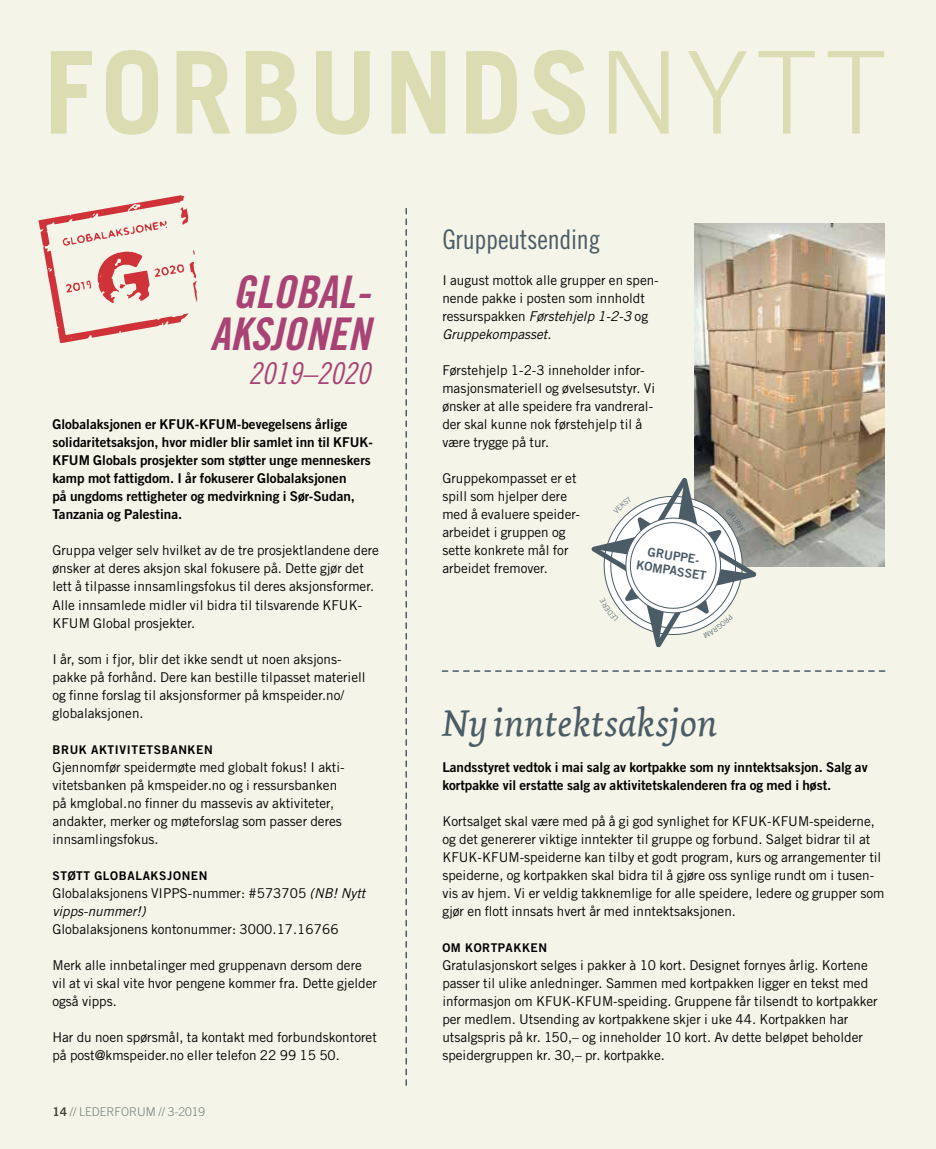
<style>
.page{position:relative;width:936px;height:1149px;background:#fff}
.page>*{position:absolute;margin:0;border:0;box-sizing:border-box;transform-origin:0 0}
.t1{font:700 114.15px "Trade Gothic LT Std";letter-spacing:.05em;color:#dcdcb3}
.t2{font:45px/42px "Trade Gothic LT Std Bd Cn 20 Obl";color:#a94375;text-align:center}
.t3{font:italic 39px "Dolly";color:#4b5c66}
.t4{font:30px "Trade Gothic LT Std Cn 18 Obl";color:#a94375}
.t5{font:27px "Trade Gothic LT Std Cn 18";letter-spacing:-.01em;color:#4b5c66}
.t6{font:13.5px/18px "Trade Gothic LT Std";color:#000}
.t7{font:13.5px/18px "Trade Gothic LT Std Bd 2";color:#000}
.t8{font:12.3px/14.9px "Trade Gothic LT Std Bd 2";color:#4b5c67;text-align:center}
.t9{font:12px "Trade Gothic LT Std Bd 2";letter-spacing:.05em;color:#000}
.t10{font:300 12px "Trade Gothic LT Std";color:#4b5c66}
.s1{font-weight:300}
.s2{font-style:italic}
.s3{font-family:"Trade Gothic LT Std Bd 2";font-weight:400;color:#000}
</style>
<div class="page">
<div style="left:0;top:0;width:935px;height:1148px;background:#f4f4e8"></div>
<svg style="left:442px;top:670px;width:442px;height:1px"></svg>
<svg style="left:405px;top:208px;width:2px;height:876px"></svg>
<svg style="left:38px;top:195px;width:159px;height:148px"></svg>
<img style="left:694px;top:224px;width:190px;height:342px">
<svg style="left:591px;top:477px;width:165px;height:170px"></svg>
<h1 class="t1" style="left:44px;top:23px;width:845px">FORBUNDS<span class="s1">NYTT</span></h1>
<h2 class="t2" style="left:210px;top:271px;width:163px">GLOBAL-<br>AKSJONEN</h2>
<h3 class="t4" style="left:248px;top:355px;width:123px">2019–2020</h3>
<p class="t7" style="left:52px;top:415px;width:322px">Globalaksjonen er KFUK-KFUM-bevegelsens årlige solidaritetsaksjon, hvor midler blir samlet inn til KFUK-KFUM Globals prosjekter som støtter unge menneskers kamp mot fattigdom. I år fokuserer Globalaksjonen<br>på ungdoms rettigheter og medvirkning i Sør-Sudan, Tanzania og Palestina.</p>
<p class="t6" style="left:52px;top:541px;width:328px">Gruppa velger selv hvilket av de tre prosjektlandene dere ønsker at deres aksjon skal fokusere på. Dette gjør det lett å tilpasse innsamlingsfokus til deres aksjonsformer.<br>Alle innsamlede midler vil bidra til tilsvarende KFUK-KFUM Global prosjekter.</p>
<p class="t6" style="left:52px;top:649px;width:314px">I år, som i fjor, blir det ikke sendt ut noen aksjons&shy;pakke på forhånd. Dere kan bestille tilpasset materiell og finne forslag til aksjonsformer på kmspeider.no/ globalaksjonen.</p>
<p class="t9" style="left:52px;top:741px;width:162px">BRUK AKTIVITETSBANKEN</p>
<p class="t6" style="left:52px;top:757px;width:294px">Gjennomfør speidermøte med globalt fokus! I akti&shy;vitetsbanken på kmspeider.no og i ressursbanken på kmglobal.no finner du massevis av aktiviteter, andakter, merker og møteforslag som passer deres innsamlingsfokus.</p>
<p class="t9" style="left:52px;top:867px;width:157px">STØTT GLOBALAKSJONEN</p>
<p class="t6" style="left:52px;top:883px;width:314px">Globalaksjonens VIPPS-nummer: #573705 <span class="s2">(NB! Nytt vipps-nummer!)</span></p>
<p class="t6" style="left:52px;top:919px;width:287px">Globalaksjonens kontonummer: 3000.17.16766</p>
<p class="t6" style="left:52px;top:955px;width:326px">Merk alle innbetalinger med gruppenavn dersom dere vil at vi skal vite hvor pengene kommer fra. Dette gjelder også vipps.</p>
<p class="t6" style="left:52px;top:1027px;width:326px">Har du noen spørsmål, ta kontakt med forbundskontoret på post@kmspeider.no eller telefon 22 99 15 50.</p>
<p class="t10" style="left:52px;top:1103px;width:154px"><span class="s3">14</span> // LEDERFORUM // 3-2019</p>
<h3 class="t5" style="left:442px;top:223px;width:160px">Gruppeutsending</h3>
<p class="t6" style="left:442px;top:271px;width:218px">I august mottok alle grupper en spen&shy;nende pakke i posten som innholdt ressurspakken <span class="s2">Førstehjelp 1-2-3</span> og<br><span class="s2">Gruppekompasset</span>.</p>
<p class="t6" style="left:442px;top:361px;width:214px">Førstehjelp 1-2-3 inneholder infor&shy;masjonsmateriell og øvelsesutstyr. Vi ønsker at alle speidere fra vandreral&shy;der skal kunne nok førstehjelp til å være trygge på tur.</p>
<p class="t6" style="left:442px;top:469px;width:139px">Gruppekompasset er et spill som hjelper dere med å evaluere speider&shy;arbeidet i gruppen og sette konkrete mål for arbeidet fremover.</p>
<p class="t8" style="left:640px;top:542px;width:72px;rotate:9deg">GRUPPE-<br>KOMPASSET</p>
<h3 class="t3" style="left:442px;top:699px;width:276px">Ny inntektsaksjon</h3>
<p class="t7" style="left:442px;top:757px;width:427px">Landsstyret vedtok i mai salg av kortpakke som ny inntektsaksjon. Salg av kortpakke vil erstatte salg av aktivitetskalenderen fra og med i høst.</p>
<p class="t6" style="left:442px;top:811px;width:443px">Kortsalget skal være med på å gi god synlighet for KFUK-KFUM-speiderne, og det genererer viktige inntekter til gruppe og forbund. Salget bidrar til at KFUK-KFUM-speiderne kan tilby et godt program, kurs og arrangementer til speiderne, og kortpakken skal bidra til å gjøre oss synlige rundt om i tusen&shy;vis av hjem. Vi er veldig takknemlige for alle speidere, ledere og grupper som gjør en flott innsats hvert år med inntektsaksjonen.</p>
<p class="t9" style="left:442px;top:939px;width:106px">OM KORTPAKKEN</p>
<p class="t6" style="left:442px;top:955px;width:437px">Gratulasjonskort selges i pakker à 10 kort. Designet fornyes årlig. Kortene passer til ulike anledninger. Sammen med kortpakken ligger en tekst med informasjon om KFUK-KFUM-speiding. Gruppene får tilsendt to kortpakker per medlem. Utsending av kortpakkene skjer i uke 44. Kortpakken har utsalgspris på kr. 150,– og inneholder 10 kort. Av dette beløpet beholder speidergruppen kr. 30,– pr. kortpakke.</p>
</div>
